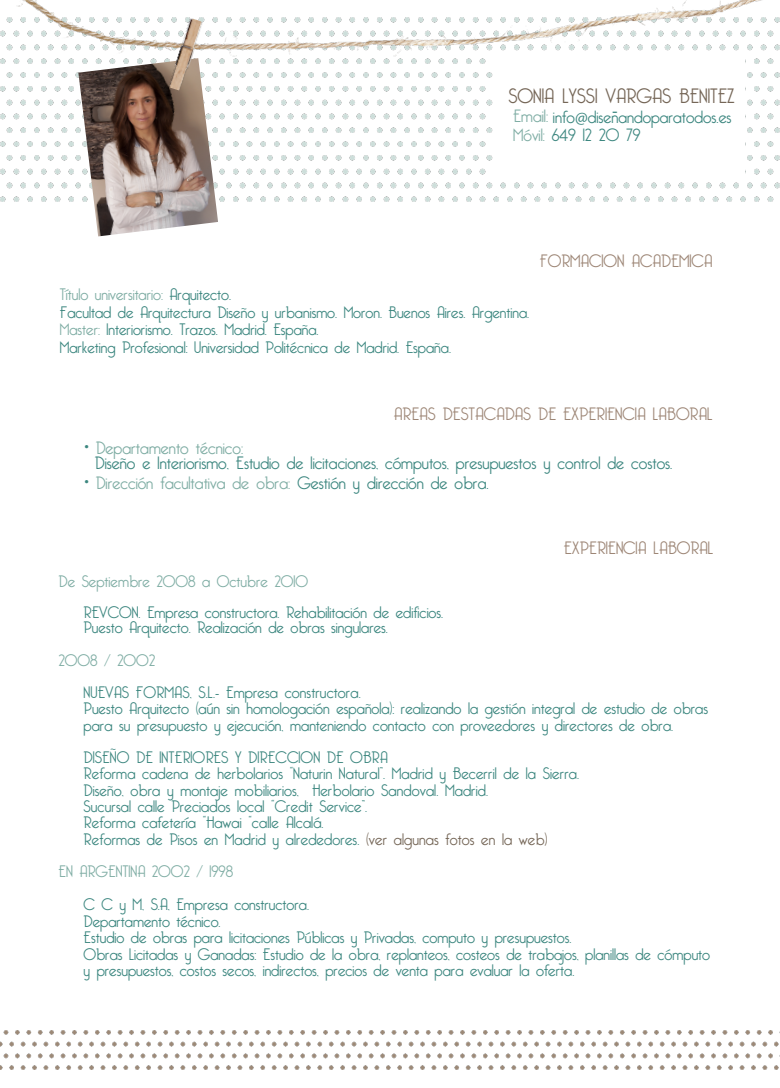
<style>
.page{position:relative;width:780px;height:1088px;background:#fff}
.page>*{position:absolute;margin:0;border:0;box-sizing:border-box;transform-origin:0 0}
.t1{font:300 21.5px "Bellerose";color:#3d8780}
.t2{font:300 20.25px "Bellerose";color:#756657}
.t3{font:300 17.5px/15px "Bellerose";color:#3d8780}
.t4{font:300 17.5px "Bellerose";color:#9d8676}
.t5{font:300 17.5px "Bellerose";color:#7fada4}
.t6{font:300 17.38px "Bellerose";color:#3d8780}
.t7{font:300 17.25px "Bellerose";color:#3d8780}
.t8{font:300 16.25px/16.2px "Bellerose";color:#3d8780}
.t9{font:300 16.25px "Bellerose";color:#7fada4}
.s1{font-size:17.38px;color:#7fada4}
.s2{font-family:"Myriad Pro";font-weight:400}
.s3{color:#7fada4}
.s4{color:#3d8780}
.s5{color:#756657}
</style>
<div class="page">
<img style="left:0;top:18px;width:780px;height:183px">
<img style="left:17px;top:0;width:746px;height:64px">
<img style="left:0;top:1030px;width:780px;height:39px">
<div style="left:492px;top:52px;width:252px;height:127px;background:#fff"></div>
<img style="left:78px;top:58px;width:140px;height:178px">
<img style="left:168px;top:18px;width:35px;height:73px">
<p class="t2" style="left:508px;top:84px;width:228px">SONIA LYSSI VARGAS BENITEZ</p>
<p class="t7" style="left:513px;top:107px;width:220px"><span class="s1">Email:</span> info<span class="s2">@</span>disenandoparatodos.es</p>
<p class="t6" style="left:513px;top:125px;width:129px"><span class="s3">Móvil:</span> 649 12 20 79</p>
<h1 class="t1" style="left:612px;top:97px;width:7px">-</h1>
<p class="t8" style="left:60px;top:286px;width:471px;line-height:17.5px"><span class="s3">Título universitario:</span> Arquitecto.<br>Facultad de Arquitectura Diseño y urbanismo. Moron. Buenos Aires. Argentina.<br><span class="s3">Master:</span> Interiorismo. Trazos. Madrid. España.<br>Marketing Profesional: Universidad Politécnica de Madrid. España.</p>
<p class="t4" style="left:539px;top:251px;width:174px">FORMACION ACADEMICA</p>
<p class="t4" style="left:394px;top:404px;width:320px">AREAS DESTACADAS DE EXPERIENCIA LABORAL</p>
<p class="t3" style="left:95px;top:441px;width:579px;text-indent:-10px">• <span class="s3">Departamento técnico:<br></span>Diseño e Interiorismo, Estudio de licitaciones, cómputos, presupuestos y control de costos.</p>
<p class="t5" style="left:85px;top:473px;width:405px"><span class="s4">•</span> Dirección facultativa de obra: <span class="s4">Gestión y dirección de obra.</span></p>
<p class="t4" style="left:564px;top:537px;width:151px">EXPERIENCIA LABORAL</p>
<p class="t9" style="left:59px;top:572px;width:251px">De Septiembre 2008 a Octubre 2010</p>
<p class="t8" style="left:84px;top:605px;width:361px;line-height:15px">REVCON. Empresa constructora. Rehabilitación de edificios.<br>Puesto Arquitecto. Realización de obras singulares.</p>
<p class="t9" style="left:59px;top:651px;width:98px">2008 / 2002</p>
<p class="t8" style="left:84px;top:685px;width:626px">NUEVAS FORMAS, S.L.- Empresa constructora.<br>Puesto Arquitecto (aún sin homologación española): realizando la gestión integral de estudio de obras para su presupuesto y ejecución, manteniendo contacto con proveedores y directores de obra.</p>
<p class="t8" style="left:84px;top:750px;width:497px">DISEÑO DE INTERIORES Y DIRECCION DE OBRA<br>Reforma cadena de herbolarios “Naturin Natural”. Madrid y Becerril de la Sierra.<br>Diseño, obra y montaje mobiliarios, Herbolario Sandoval. Madrid.<br>Sucursal calle Preciados local “Credit Service”.<br>Reforma cafetería “Hawai “calle Alcalá.<br>Reformas de Pisos en Madrid y alrededores. <span class="s5">(ver algunas fotos en la web)</span></p>
<p class="t9" style="left:59px;top:862px;width:176px">EN ARGENTINA 2002 / 1998</p>
<p class="t8" style="left:84px;top:896px;width:628px;line-height:16.6px">C C y M, S.A, Empresa constructora.<br>Departamento técnico.<br>Estudio de obras para licitaciones Públicas y Privadas, computo y presupuestos.<br>Obras Licitadas y Ganadas: Estudio de la obra, replanteos, costeos de trabajos, planillas de cómputo y presupuestos, costos secos, indirectos, precios de venta para evaluar la oferta.</p>
</div>
